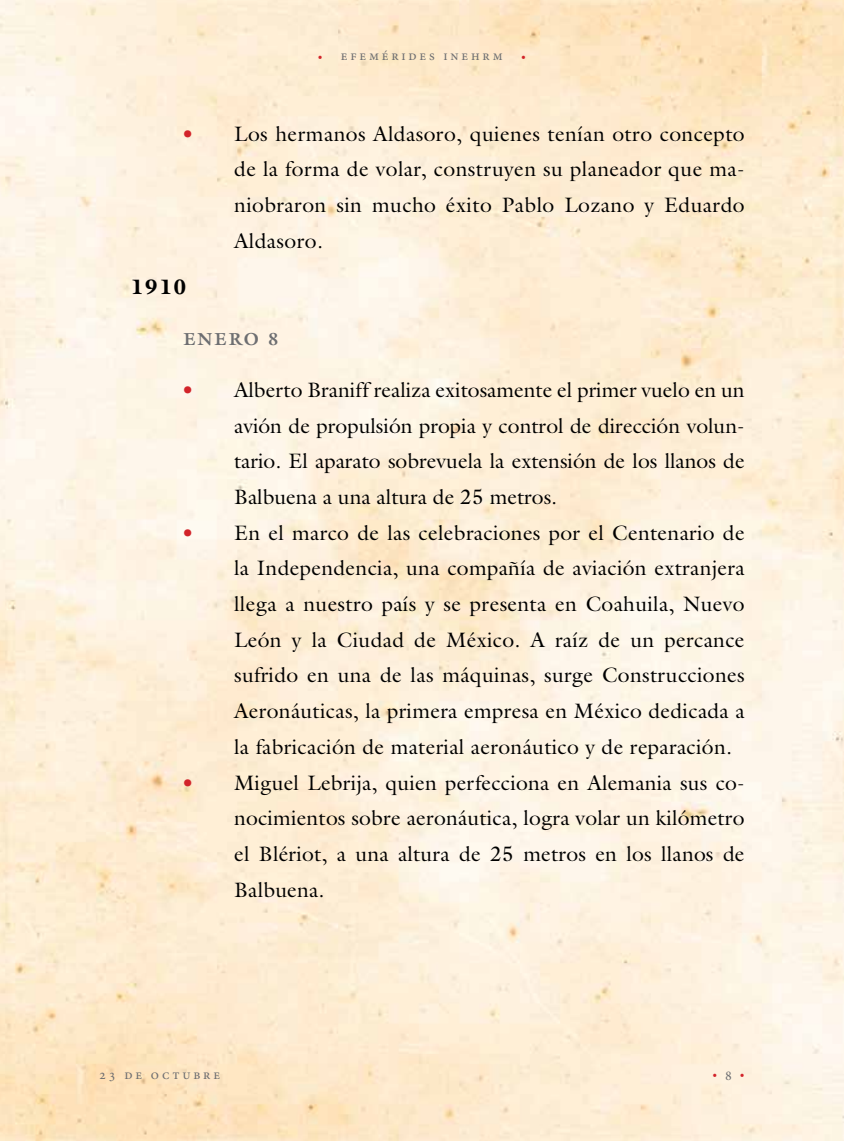
<style>
.page{position:relative;width:844px;height:1141px;background:#fff}
.page>*{position:absolute;margin:0;border:0;box-sizing:border-box;transform-origin:0 0}
.t1{font:21px/35.7px "Galliard";letter-spacing:.015em;color:#000;text-align:justify}
.t2{font:900 21px "Galliard";color:#000}
.t3{font:700 17.5px "Galliard";letter-spacing:.11em;color:#6d6e71}
.t4{font:14px "Minion Pro";letter-spacing:.2em;color:#6d6e71}
.t5{font:12.25px "Minion Pro";color:#d2232a}
.s1{font-size:12.25px;color:#d2232a}
.s2{color:#d2232a}
.s3{font-size:14px;color:#6d6e71}
</style>
<div class="page">
<p class="t4" style="left:318px;top:46px;width:186px"><span class="s1">•</span> efemérides inehrm</p>
<p class="t5" style="left:521px;top:48px;width:6px">•</p>
<p class="t1" style="left:234px;top:115px;width:512px;text-indent:-52px"><span class="s2">•</span> Los hermanos Aldasoro, quienes tenían otro concepto de la forma de volar, construyen su planeador que ma&shy;niobraron sin mucho éxito Pablo Lozano y Eduardo Aldasoro.</p>
<p class="t2" style="left:131px;top:274px;width:57px">1910</p>
<p class="t3" style="left:183px;top:328px;width:97px">ENERO 8</p>
<p class="t1" style="left:234px;top:371px;width:512px;text-indent:-52px"><span class="s2">•</span> Alberto Braniff realiza exitosamente el primer vuelo en un avión de propulsión propia y control de dirección volun&shy;tario. El aparato sobrevuela la extensión de los llanos de Balbuena a una altura de 25 metros.</p>
<p class="t1" style="left:234px;top:514px;width:512px;text-indent:-52px"><span class="s2">•</span> En el marco de las celebraciones por el Centenario de la Independencia, una compañía de aviación extranjera llega a nuestro país y se presenta en Coahuila, Nuevo León y la Ciudad de México. A raíz de un percance sufrido en una de las máquinas, surge Construcciones Aeronáuticas, la primera empresa en México dedicada a la fabricación de material aeronáutico y de reparación.</p>
<p class="t1" style="left:234px;top:764px;width:512px;text-indent:-52px"><span class="s2">•</span> Miguel Lebrija, quien perfecciona en Alemania sus co&shy;nocimientos sobre aeronáutica, logra volar un kilómetro el Blériot, a una altura de 25 metros en los llanos de Balbuena.</p>
<p class="t4" style="left:99px;top:1065px;width:122px">23 de octubre</p>
<p class="t5" style="left:712px;top:1066px;width:34px">• <span class="s3">8</span> •</p>
</div>
